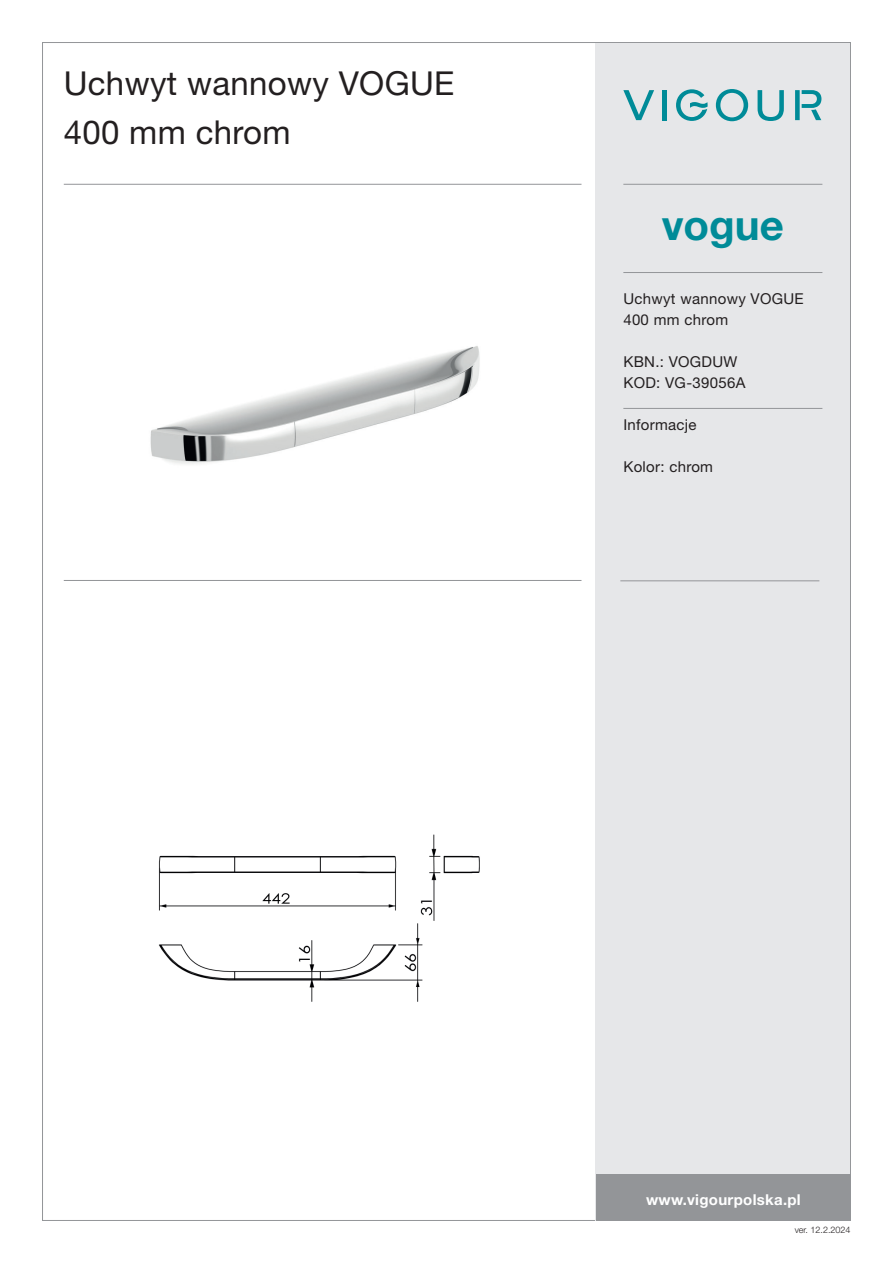
<style>
.page{position:relative;width:893px;height:1263px;background:#fff}
.page>*{position:absolute;margin:0;border:0;box-sizing:border-box;transform-origin:0 0}
.t1{font:700 42px "Helvetica Neue LT Pro";color:#008b98}
.t2{font:33px/49.5px "Helvetica Neue LT Pro";letter-spacing:.01em;color:#231f20}
.t3{font:15px/21px "Helvetica Neue LT Pro";letter-spacing:.02em;color:#231f20}
.t4{font:700 15px "Helvetica Neue LT Pro";letter-spacing:.02em;color:#fff}
.t5{font:300 9px "Helvetica Neue LT Pro";color:#231f20}
</style>
<div class="page">
<div style="left:596px;top:43px;width:254px;height:1177px;background:#e6e7e9"></div>
<hr style="left:64px;top:184px;width:517px;height:1px;background:#939598">
<hr style="left:623px;top:184px;width:199px;height:1px;background:#939598">
<hr style="left:623px;top:272px;width:199px;height:1px;background:#939598">
<hr style="left:64px;top:580px;width:517px;height:1px;background:#939598">
<div style="left:596px;top:1174px;width:255px;height:47px;background:#939598"></div>
<svg style="left:676px;top:89px;width:32px;height:32px"></svg>
<svg style="left:623px;top:90px;width:31px;height:30px"></svg>
<hr style="left:662px;top:90px;width:4px;height:30px;background:#008b98">
<svg style="left:758px;top:90px;width:26px;height:31px"></svg>
<svg style="left:716px;top:89px;width:32px;height:32px"></svg>
<svg style="left:795px;top:90px;width:26px;height:30px"></svg>
<hr style="left:620px;top:580px;width:199px;height:1px;background:#939598">
<hr style="left:623px;top:408px;width:199px;height:1px;background:#939598">
<img style="left:150px;top:346px;width:330px;height:118px">
<img style="left:158px;top:834px;width:322px;height:168px">
<h2 class="t2" style="left:64px;top:58px;width:392px">Uchwyt wannowy VOGUE<br>400 mm chrom</h2>
<h1 class="t1" style="left:662px;top:199px;width:124px">vogue</h1>
<p class="t3" style="left:623px;top:288px;width:182px">Uchwyt wannowy VOGUE<br>400 mm chrom</p>
<p class="t3" style="left:623px;top:351px;width:124px">KBN.: VOGDUW<br>KOD: VG-39056A</p>
<p class="t3" style="left:623px;top:414px;width:75px">Informacje</p>
<p class="t3" style="left:623px;top:456px;width:91px">Kolor: chrom</p>
<p class="t4" style="left:646px;top:1190px;width:156px">www.vigourpolska.pl</p>
<p class="t5" style="left:795px;top:1224px;width:57px">ver. 12.2.2024</p>
</div>
